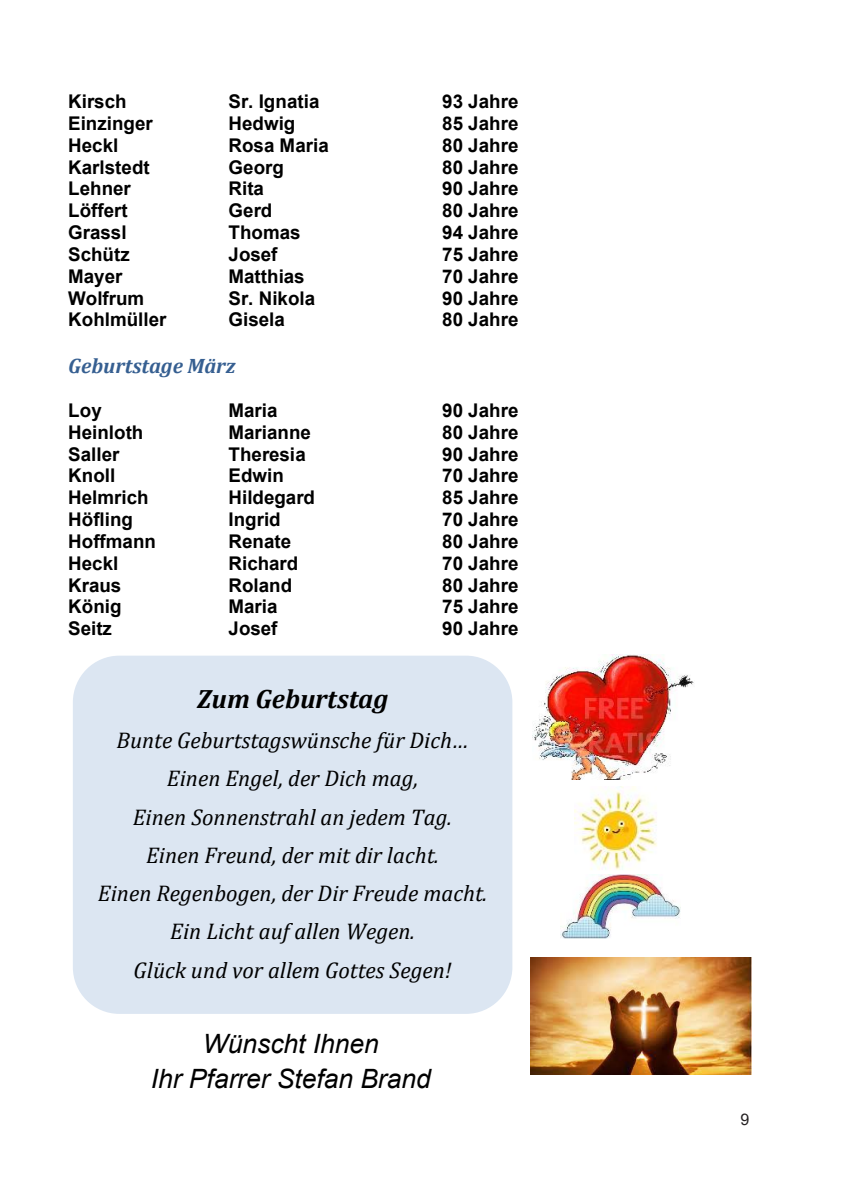
<style>
.page{position:relative;width:842px;height:1191px;background:#fff}
.page>*{position:absolute;margin:0;border:0;box-sizing:border-box;transform-origin:0 0}
.t1{font:italic 26.6px/35px "Arial";color:#000;text-align:center}
.t2{font:italic 700 26.6px "Cambria";color:#000}
.t3{font:italic 22.8px/38.2px "Cambria";color:#000;text-align:center}
.t4{font:italic 700 21px "Cambria";color:#365f91}
.t5{font:700 18.8px "Arial";color:#000}
.t6{font:16px "Arial";color:#231f20}
</style>
<div class="page">
<div style="left:73px;top:655px;width:439px;height:359px;background:#dce6f2;border-radius:47px"></div>
<img style="left:532px;top:655px;width:162px;height:124px">
<img style="left:574px;top:786px;width:83px;height:84px">
<img style="left:561px;top:874px;width:120px;height:64px">
<img style="left:530px;top:957px;width:222px;height:117px">
<p class="t5" style="left:68px;top:88px;width:60px">Kirsch</p>
<p class="t5" style="left:229px;top:88px;width:92px">Sr. Ignatia</p>
<p class="t5" style="left:442px;top:88px;width:78px">93 Jahre</p>
<p class="t5" style="left:68px;top:110px;width:86px">Einzinger</p>
<p class="t5" style="left:229px;top:110px;width:68px">Hedwig</p>
<p class="t5" style="left:442px;top:110px;width:78px">85 Jahre</p>
<p class="t5" style="left:68px;top:132px;width:51px">Heckl</p>
<p class="t5" style="left:229px;top:132px;width:102px">Rosa Maria</p>
<p class="t5" style="left:442px;top:132px;width:78px">80 Jahre</p>
<p class="t5" style="left:68px;top:154px;width:83px">Karlstedt</p>
<p class="t5" style="left:229px;top:154px;width:57px">Georg</p>
<p class="t5" style="left:442px;top:154px;width:78px">80 Jahre</p>
<p class="t5" style="left:68px;top:176px;width:64px">Lehner</p>
<p class="t5" style="left:229px;top:176px;width:37px">Rita</p>
<p class="t5" style="left:442px;top:176px;width:78px">90 Jahre</p>
<p class="t5" style="left:68px;top:197px;width:61px">Löffert</p>
<p class="t5" style="left:229px;top:197px;width:45px">Gerd</p>
<p class="t5" style="left:442px;top:197px;width:78px">80 Jahre</p>
<p class="t5" style="left:68px;top:219px;width:60px">Grassl</p>
<p class="t5" style="left:229px;top:219px;width:74px">Thomas</p>
<p class="t5" style="left:442px;top:219px;width:78px">94 Jahre</p>
<p class="t5" style="left:68px;top:241px;width:63px">Schütz</p>
<p class="t5" style="left:229px;top:241px;width:50px">Josef</p>
<p class="t5" style="left:442px;top:241px;width:78px">75 Jahre</p>
<p class="t5" style="left:68px;top:263px;width:56px">Mayer</p>
<p class="t5" style="left:229px;top:263px;width:78px">Matthias</p>
<p class="t5" style="left:442px;top:263px;width:78px">70 Jahre</p>
<p class="t5" style="left:68px;top:285px;width:78px">Wolfrum</p>
<p class="t5" style="left:229px;top:285px;width:88px">Sr. Nikola</p>
<p class="t5" style="left:442px;top:285px;width:78px">90 Jahre</p>
<p class="t5" style="left:68px;top:306px;width:100px">Kohlmüller</p>
<p class="t5" style="left:229px;top:306px;width:58px">Gisela</p>
<p class="t5" style="left:442px;top:306px;width:78px">80 Jahre</p>
<p class="t4" style="left:68px;top:350px;width:169px">Geburtstage März</p>
<p class="t5" style="left:68px;top:397px;width:35px">Loy</p>
<p class="t5" style="left:229px;top:397px;width:51px">Maria</p>
<p class="t5" style="left:442px;top:397px;width:78px">90 Jahre</p>
<p class="t5" style="left:68px;top:419px;width:77px">Heinloth</p>
<p class="t5" style="left:229px;top:419px;width:84px">Marianne</p>
<p class="t5" style="left:442px;top:419px;width:78px">80 Jahre</p>
<p class="t5" style="left:68px;top:441px;width:53px">Saller</p>
<p class="t5" style="left:229px;top:441px;width:79px">Theresia</p>
<p class="t5" style="left:442px;top:441px;width:78px">90 Jahre</p>
<p class="t5" style="left:68px;top:462px;width:48px">Knoll</p>
<p class="t5" style="left:229px;top:462px;width:57px">Edwin</p>
<p class="t5" style="left:442px;top:462px;width:78px">70 Jahre</p>
<p class="t5" style="left:68px;top:484px;width:82px">Helmrich</p>
<p class="t5" style="left:229px;top:484px;width:88px">Hildegard</p>
<p class="t5" style="left:442px;top:484px;width:78px">85 Jahre</p>
<p class="t5" style="left:68px;top:506px;width:66px">Höfling</p>
<p class="t5" style="left:229px;top:506px;width:54px">Ingrid</p>
<p class="t5" style="left:442px;top:506px;width:78px">70 Jahre</p>
<p class="t5" style="left:68px;top:528px;width:89px">Hoffmann</p>
<p class="t5" style="left:229px;top:528px;width:64px">Renate</p>
<p class="t5" style="left:442px;top:528px;width:78px">80 Jahre</p>
<p class="t5" style="left:68px;top:550px;width:51px">Heckl</p>
<p class="t5" style="left:229px;top:550px;width:71px">Richard</p>
<p class="t5" style="left:442px;top:550px;width:78px">70 Jahre</p>
<p class="t5" style="left:68px;top:572px;width:55px">Kraus</p>
<p class="t5" style="left:229px;top:572px;width:65px">Roland</p>
<p class="t5" style="left:442px;top:572px;width:78px">80 Jahre</p>
<p class="t5" style="left:68px;top:593px;width:55px">König</p>
<p class="t5" style="left:229px;top:593px;width:51px">Maria</p>
<p class="t5" style="left:442px;top:593px;width:78px">75 Jahre</p>
<p class="t5" style="left:68px;top:615px;width:45px">Seitz</p>
<p class="t5" style="left:229px;top:615px;width:50px">Josef</p>
<p class="t5" style="left:442px;top:615px;width:78px">90 Jahre</p>
<h1 class="t2" style="left:197px;top:680px;width:193px">Zum Geburtstag</h1>
<p class="t3" style="left:98px;top:720px;width:391px">Bunte Geburtstagswünsche für Dich…<br>Einen Engel, der Dich mag,<br>Einen Sonnenstrahl an jedem Tag.<br>Einen Freund, der mit dir lacht.<br>Einen Regenbogen, der Dir Freude macht.<br>Ein Licht auf allen Wegen.<br>Glück und vor allem Gottes Segen!</p>
<h1 class="t1" style="left:151px;top:1026px;width:281px">Wünscht Ihnen<br>Ihr Pfarrer Stefan Brand</h1>
<p class="t6" style="left:740px;top:1108px;width:10px">9</p>
</div>
